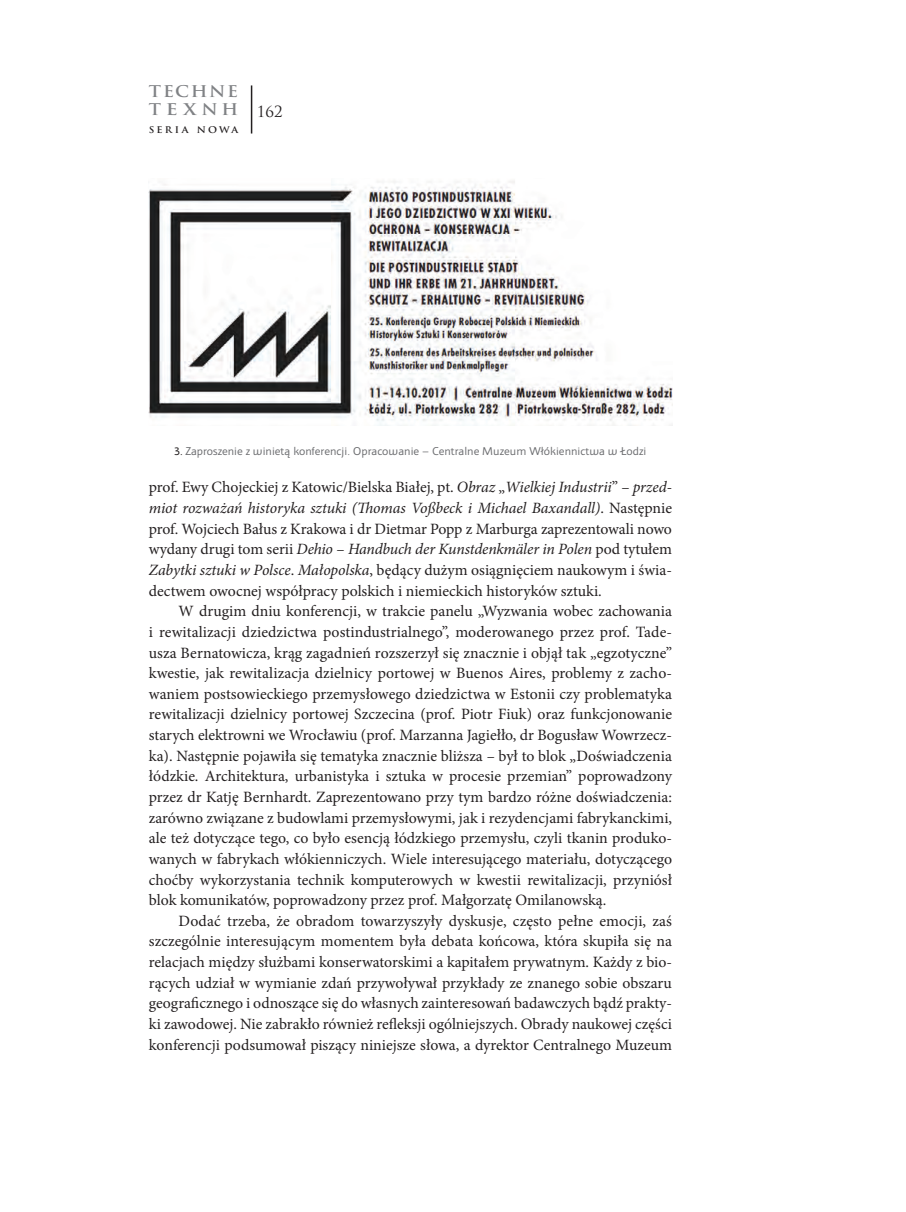
<style>
.page{position:relative;width:906px;height:1212px;background:#fff}
.page>*{position:absolute;margin:0;border:0;box-sizing:border-box;transform-origin:0 0}
.Tekst_artykułu{font:15.75px/20.7px "Minion Pro";color:#231f20;text-align:justify}
.t1{font:700 15.75px/18px "Trajan Pro";letter-spacing:.105em;color:#808285;scale:1.1 1}
.t2{font:15px "Trajan Pro";color:#231f20}
.Podpis_ilustracji{font:12px "Apolonia Nova OT";letter-spacing:.005em;color:#6c6d70}
.t3{font:700 9px "Trajan Pro";letter-spacing:.205em;color:#231f20;scale:1.08 1}
.s1{color:#231f20}
.s2{font-family:"Minion Pro";font-size:13.5px}
.s3{font-style:italic}
</style>
<div class="page">
<hr style="left:251px;top:85px;width:1px;height:49px;background:#231f20">
<img style="left:149px;top:181px;width:523px;height:244px">
<p class="t1" style="left:149px;top:83px;width:83px">TECHNE<br>TEXNH</p>
<p class="t3" style="left:149px;top:124px;width:84px">SERIA NOWA</p>
<p class="t2" style="left:257px;top:102px;width:27px">162</p>
<p class="Podpis_ilustracji" style="left:174px;top:444px;width:473px"><span class="s1">3.</span> Zaproszenie z winietą konferencji. Opracowanie <span class="s2">–</span> Centralne Muzeum Włókiennictwa w Łodzi</p>
<p class="Tekst_artykułu" style="left:149px;top:477px;width:525px">prof. Ewy Chojeckiej z Katowic/Bielska Białej, pt. <span class="s3">Obraz</span> „<span class="s3">Wielkiej Industrii</span>” – <span class="s3">przed&shy;miot rozważań historyka sztuki (Thomas Voßbeck i Michael Baxandall)</span>. Następnie prof. Wojciech Bałus z Krakowa i dr Dietmar Popp z Marburga zaprezentowali nowo wydany drugi tom serii <span class="s3">Dehio</span> – <span class="s3">Handbuch der Kunstdenkmäler in Polen</span> pod tytułem <span class="s3">Zabytki sztuki w Polsce</span>. <span class="s3">Małopolska</span>, będący dużym osiągnięciem naukowym i świa&shy;dectwem owocnej współpracy polskich i niemieckich historyków sztuki.</p>
<p class="Tekst_artykułu" style="left:149px;top:601px;width:525px;text-indent:30px">W drugim dniu konferencji, w trakcie panelu „Wyzwania wobec zachowania i rewitalizacji dziedzictwa postindustrialnego”, moderowanego przez prof. Tade&shy;usza Bernatowicza, krąg zagadnień rozszerzył się znacznie i objął tak „egzotyczne” kwestie, jak rewitalizacja dzielnicy portowej w Buenos Aires, problemy z zacho&shy;waniem postsowieckiego przemysłowego dziedzictwa w Estonii czy problematyka rewitalizacji dzielnicy portowej Szczecina (prof. Piotr Fiuk) oraz funkcjonowanie starych elektrowni we Wrocławiu (prof. Marzanna Jagiełło, dr Bogusław Wowrzecz&shy;ka). Następnie pojawiła się tematyka znacznie bliższa – był to blok „Doświadczenia łódzkie. Architektura, urbanistyka i sztuka w procesie przemian” poprowadzony przez dr Katję Bernhardt. Zaprezentowano przy tym bardzo różne doświadczenia: zarówno związane z budowlami przemysłowymi, jak i rezydencjami fabrykanckimi, ale też dotyczące tego, co było esencją łódzkiego przemysłu, czyli tkanin produko&shy;wanych w fabrykach włókienniczych. Wiele interesującego materiału, dotyczącego choćby wykorzystania technik komputerowych w kwestii rewitalizacji, przyniósł blok komunikatów, poprowadzony przez prof. Małgorzatę Omilanowską.</p>
<p class="Tekst_artykułu" style="left:149px;top:910px;width:525px;text-indent:30px">Dodać trzeba, że obradom towarzyszyły dyskusje, często pełne emocji, zaś szczególnie interesującym momentem była debata końcowa, która skupiła się na relacjach między służbami konserwatorskimi a kapitałem prywatnym. Każdy z bio&shy;rących udział w wymianie zdań przywoływał przykłady ze znanego sobie obszaru geograficznego i odnoszące się do własnych zainteresowań badawczych bądź prakty&shy;ki zawodowej. Nie zabrakło również refleksji ogólniejszych. Obrady naukowej części konferencji podsumował piszący niniejsze słowa, a dyrektor Centralnego Muzeum</p>
</div>
